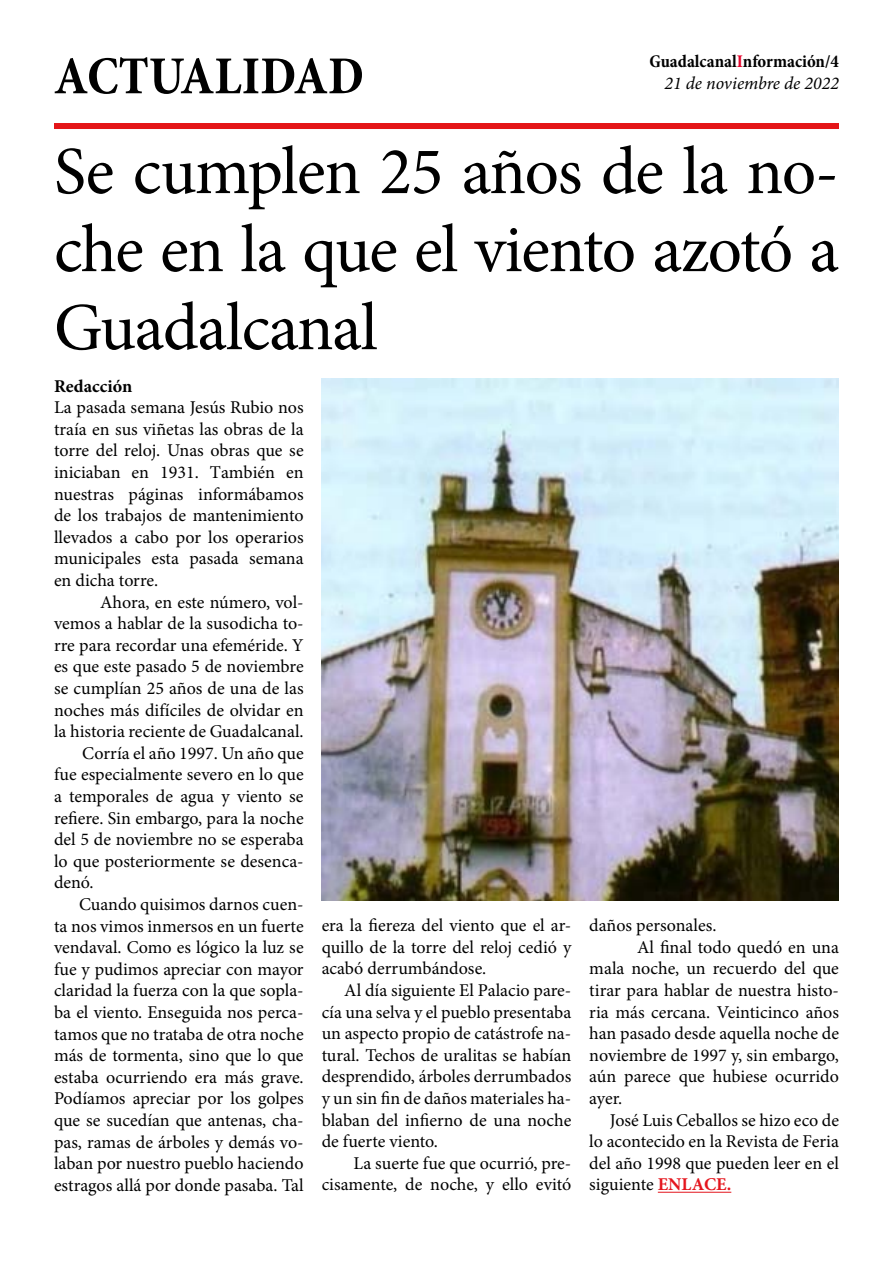
<style>
.page{position:relative;width:893px;height:1263px;background:#fff}
.page>*{position:absolute;margin:0;border:0;box-sizing:border-box;transform-origin:0 0}
.t1{font:67.5px/78px "Minion Pro";letter-spacing:-.02em;color:#000;text-align:justify}
.t2{font:700 condensed 54px "Minion Pro";color:#000}
.t3{font:18px/21.6px "Minion Pro";color:#000;text-align:justify}
.t4{font:700 condensed 18px/21.6px "Minion Pro";color:#000;text-align:right}
.t5{font:700 18px "Minion Pro";color:#000}
.s1{color:#e4032b}
.s2{font-weight:400;font-style:italic;font-stretch:normal}
.s3{font-weight:700;color:#e4151d}
</style>
<div class="page">
<div style="left:54px;top:123px;width:785px;height:6px;background:#e41518"></div>
<img style="left:322px;top:378px;width:517px;height:522px">
<hr style="left:658px;top:1192px;width:73px;height:1px;background:#e4151d">
<h2 class="t2" style="left:54px;top:39px;width:312px">ACTUALIDAD</h2>
<p class="t4" style="left:649px;top:50px;width:191px">Guadalcanal<span class="s1">I</span>nformación/4<br><span class="s2">21 de noviembre de 2022</span></p>
<h1 class="t1" style="left:54px;top:133px;width:786px">Se cumplen 25 años de la no&shy;che en la que el viento azotó a Guadalcanal</h1>
<p class="t5" style="left:54px;top:373px;width:80px">Redacción</p>
<p class="t3" style="left:54px;top:397px;width:251px">La pasada semana Jesús Rubio nos traía en sus viñetas las obras de la torre del reloj. Unas obras que se iniciaban en 1931. También en nuestras páginas informábamos de los trabajos de mantenimiento llevados a cabo por los operarios municipales esta pasada semana en dicha torre.</p>
<p class="t3" style="left:100px;top:591px;width:205px">Ahora, en este número, vol-</p>
<p class="t3" style="left:54px;top:613px;width:251px">vemos a hablar de la susodicha to-</p>
<p class="t3" style="left:54px;top:634px;width:251px">rre para recordar una efeméride. Y</p>
<p class="t3" style="left:54px;top:656px;width:251px">es que este pasado 5 de noviembre</p>
<p class="t3" style="left:54px;top:677px;width:251px">se cumplían 25 años de una de las</p>
<p class="t3" style="left:54px;top:699px;width:251px">noches más difíciles de olvidar en</p>
<p class="t3" style="left:54px;top:721px;width:251px">la historia reciente de Guadalcanal.</p>
<p class="t3" style="left:82px;top:742px;width:223px">Corría el año 1997. Un año que</p>
<p class="t3" style="left:54px;top:764px;width:251px">fue especialmente severo en lo que</p>
<p class="t3" style="left:54px;top:785px;width:251px">a temporales de agua y viento se</p>
<p class="t3" style="left:54px;top:807px;width:251px">refiere. Sin embargo, para la noche</p>
<p class="t3" style="left:54px;top:829px;width:251px">del 5 de noviembre no se esperaba</p>
<p class="t3" style="left:54px;top:850px;width:251px">lo que posteriormente se desenca-</p>
<p class="t3" style="left:54px;top:872px;width:41px">denó.</p>
<p class="t3" style="left:79px;top:893px;width:226px">Cuando quisimos darnos cuen-</p>
<p class="t3" style="left:54px;top:915px;width:251px">ta nos vimos inmersos en un fuerte</p>
<p class="t3" style="left:54px;top:937px;width:251px">vendaval. Como es lógico la luz se</p>
<p class="t3" style="left:54px;top:958px;width:251px">fue y pudimos apreciar con mayor</p>
<p class="t3" style="left:54px;top:980px;width:251px">claridad la fuerza con la que sopla-</p>
<p class="t3" style="left:54px;top:1001px;width:251px">ba el viento. Enseguida nos perca-</p>
<p class="t3" style="left:54px;top:1023px;width:251px">tamos que no trataba de otra noche</p>
<p class="t3" style="left:54px;top:1045px;width:251px">más de tormenta, sino que lo que</p>
<p class="t3" style="left:54px;top:1066px;width:251px">estaba ocurriendo era más grave.</p>
<p class="t3" style="left:54px;top:1088px;width:251px">Podíamos apreciar por los golpes</p>
<p class="t3" style="left:54px;top:1109px;width:251px">que se sucedían que antenas, cha-</p>
<p class="t3" style="left:54px;top:1131px;width:251px">pas, ramas de árboles y demás vo-</p>
<p class="t3" style="left:54px;top:1153px;width:251px">laban por nuestro pueblo haciendo</p>
<p class="t3" style="left:54px;top:1174px;width:251px">estragos allá por donde pasaba. Tal</p>
<p class="t3" style="left:322px;top:915px;width:251px">era la fiereza del viento que el ar&shy;quillo de la torre del reloj cedió y acabó derrumbándose.</p>
<p class="t3" style="left:322px;top:979px;width:251px;text-indent:23px">Al día siguiente El Palacio pare&shy;cía una selva y el pueblo presentaba un aspecto propio de catástrofe na&shy;tural. Techos de uralitas se habían desprendido, árboles derrumbados y un sin fin de daños materiales ha&shy;blaban del infierno de una noche de fuerte viento.</p>
<p class="t3" style="left:322px;top:1152px;width:251px;text-align:right">La suerte fue que ocurrió, pre&shy;cisamente, de noche, y ello evitó</p>
<p class="t3" style="left:589px;top:915px;width:129px">daños personales.</p>
<p class="t3" style="left:637px;top:936px;width:203px">Al final todo quedó en una</p>
<p class="t3" style="left:589px;top:958px;width:251px">mala noche, un recuerdo del que</p>
<p class="t3" style="left:589px;top:979px;width:251px">tirar para hablar de nuestra histo-</p>
<p class="t3" style="left:589px;top:1001px;width:251px">ria más cercana. Veinticinco años</p>
<p class="t3" style="left:589px;top:1023px;width:251px">han pasado desde aquella noche de</p>
<p class="t3" style="left:589px;top:1044px;width:251px">noviembre de 1997 y, sin embargo,</p>
<p class="t3" style="left:589px;top:1066px;width:251px">aún parece que hubiese ocurrido</p>
<p class="t3" style="left:589px;top:1087px;width:34px">ayer.</p>
<p class="t3" style="left:610px;top:1109px;width:231px">José Luis Ceballos se hizo eco de</p>
<p class="t3" style="left:589px;top:1131px;width:251px">lo acontecido en la Revista de Feria</p>
<p class="t3" style="left:589px;top:1152px;width:251px">del año 1998 que pueden leer en el</p>
<p class="t3" style="left:589px;top:1174px;width:143px">siguiente <span class="s3">ENLACE.</span></p>
</div>
